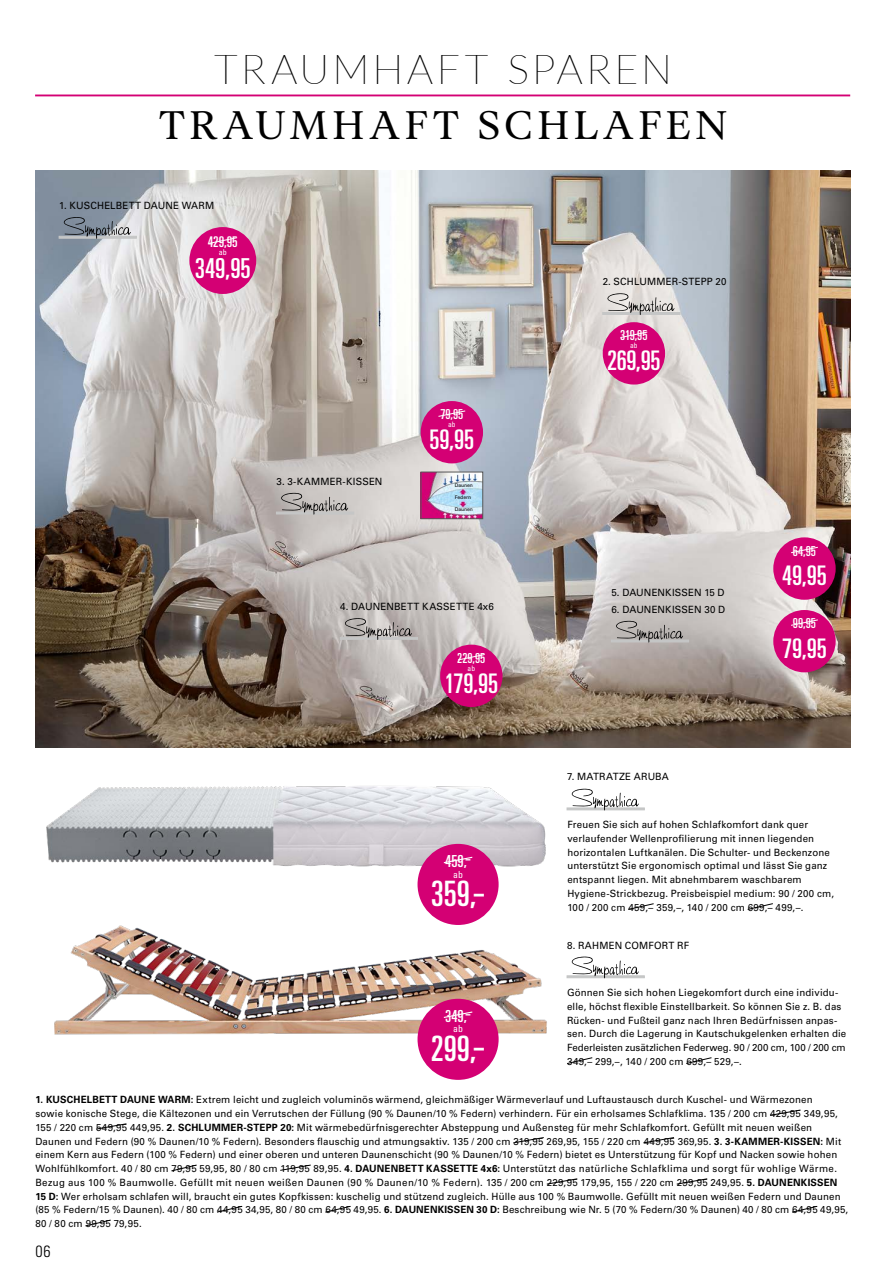
<style>
.page{position:relative;width:886px;height:1276px;background:#fff}
.page>*{position:absolute;margin:0;border:0;box-sizing:border-box;transform-origin:0 0}
.t1{font:41.25px "Aria Text G2";letter-spacing:.095em;color:#000}
.t2{font:100 41.25px "Lato";letter-spacing:.08em;color:#000}
.t3{font:ultra-condensed 35px "Univers LT Std";color:#fff}
.t4{font:ultra-condensed 27.5px "Univers LT Std";color:#fff}
.t5{font:ultra-condensed 27px "Univers LT Std";letter-spacing:-.005em;color:#fff}
.t6{font:ultra-condensed 16.62px "Univers LT Std";color:#fff}
.t7{font:300 condensed 16.25px "Univers LT Std";color:#000}
.t8{font:ultra-condensed 14.75px "Univers LT Std";color:#fff}
.t9{font:ultra-condensed 13.75px "Univers LT Std";color:#fff}
.t10{font:10px/13.8px "Univers LT Std";letter-spacing:.02em;color:#000}
.t11{font:condensed 9.75px "Univers LT Std";color:#fff}
.t12{font:condensed 8px "Univers LT Std";color:#fff}
.t13{font:condensed 7.5px "Univers LT Std";color:#fff}
.t14{font:5px "Univers LT Std";letter-spacing:-.005em;color:#000}
.s1{font-weight:700}
</style>
<div class="page">
<img style="left:35px;top:170px;width:815px;height:578px">
<img style="left:54px;top:915px;width:493px;height:139px">
<img style="left:46px;top:786px;width:500px;height:88px">
<svg style="left:770px;top:1109px;width:31px;height:7px"></svg>
<svg style="left:96px;top:1123px;width:31px;height:7px"></svg>
<svg style="left:513px;top:1137px;width:31px;height:6px"></svg>
<svg style="left:643px;top:1137px;width:31px;height:6px"></svg>
<svg style="left:171px;top:1164px;width:26px;height:7px"></svg>
<svg style="left:280px;top:1164px;width:31px;height:7px"></svg>
<svg style="left:546px;top:1178px;width:32px;height:7px"></svg>
<svg style="left:676px;top:1178px;width:32px;height:7px"></svg>
<svg style="left:217px;top:1205px;width:26px;height:8px"></svg>
<svg style="left:325px;top:1205px;width:26px;height:8px"></svg>
<svg style="left:792px;top:1206px;width:26px;height:7px"></svg>
<svg style="left:85px;top:1219px;width:26px;height:7px"></svg>
<svg style="left:567px;top:1057px;width:26px;height:7px"></svg>
<svg style="left:686px;top:1057px;width:26px;height:7px"></svg>
<svg style="left:628px;top:903px;width:26px;height:7px"></svg>
<svg style="left:747px;top:903px;width:26px;height:7px"></svg>
<div style="left:603px;top:322px;width:62px;height:62px;background:#d40074;border-radius:50%"></div>
<svg style="left:620px;top:331px;width:28px;height:7px"></svg>
<div style="left:189px;top:227px;width:67px;height:67px;background:#d40074;border-radius:50%"></div>
<svg style="left:208px;top:237px;width:30px;height:7px"></svg>
<div style="left:421px;top:401px;width:62px;height:62px;background:#d40074;border-radius:50%"></div>
<svg style="left:438px;top:410px;width:28px;height:7px"></svg>
<div style="left:773px;top:537px;width:63px;height:63px;background:#d40074;border-radius:50%"></div>
<svg style="left:791px;top:546px;width:27px;height:8px"></svg>
<div style="left:773px;top:610px;width:63px;height:62px;background:#d40074;border-radius:50%"></div>
<svg style="left:791px;top:619px;width:27px;height:7px"></svg>
<div style="left:440px;top:644px;width:62px;height:63px;background:#d40074;border-radius:50%"></div>
<svg style="left:458px;top:654px;width:27px;height:7px"></svg>
<div style="left:417px;top:844px;width:82px;height:81px;background:#d40074;border-radius:50%"></div>
<svg style="left:443px;top:856px;width:30px;height:8px"></svg>
<div style="left:417px;top:998px;width:82px;height:82px;background:#d40074;border-radius:50%"></div>
<svg style="left:443px;top:1011px;width:30px;height:7px"></svg>
<img style="left:423px;top:474px;width:58px;height:43px">
<div style="left:421px;top:472px;width:62px;height:47px;border:1px solid #565656"></div>
<hr style="left:59px;top:236px;width:77px;height:2px;background:#c5c6c6">
<svg style="left:64px;top:217px;width:67px;height:22px"></svg>
<hr style="left:603px;top:312px;width:77px;height:2px;background:#c5c6c6">
<svg style="left:607px;top:293px;width:67px;height:22px"></svg>
<hr style="left:276px;top:512px;width:78px;height:2px;background:#c5c6c6">
<svg style="left:281px;top:493px;width:67px;height:21px"></svg>
<hr style="left:340px;top:637px;width:77px;height:2px;background:#c5c6c6">
<svg style="left:345px;top:618px;width:67px;height:22px"></svg>
<hr style="left:611px;top:640px;width:78px;height:2px;background:#c5c6c6">
<svg style="left:616px;top:621px;width:67px;height:21px"></svg>
<hr style="left:567px;top:808px;width:77px;height:2px;background:#c5c6c6">
<svg style="left:572px;top:788px;width:67px;height:22px"></svg>
<div style="left:567px;top:975px;width:77px;height:2px;background:#c5c6c6;border:1px solid #c5c6c6"></div>
<svg style="left:572px;top:956px;width:67px;height:22px"></svg>
<hr style="left:35px;top:94px;width:815px;height:2px;background:#d40074">
<h1 class="t2" style="left:214px;top:41px;width:459px">TRAUMHAFT SPAREN</h1>
<h1 class="t1" style="left:158px;top:101px;width:571px">TRAUMHAFT SCHLAFEN</h1>
<p class="t10" style="left:59px;top:199px;width:157px">1. KUSCHELBETT DAUNE WARM</p>
<h3 class="t8" style="left:208px;top:233px;width:31px">429,95</h3>
<p class="t12" style="left:219px;top:247px;width:10px">ab</p>
<h3 class="t4" style="left:195px;top:252px;width:57px">349,95</h3>
<p class="t10" style="left:276px;top:475px;width:108px">3. 3-KAMMER-KISSEN</p>
<h3 class="t9" style="left:440px;top:406px;width:24px">79,95</h3>
<p class="t13" style="left:448px;top:420px;width:9px">ab</p>
<h3 class="t5" style="left:429px;top:424px;width:46px">59,95</h3>
<p class="t14" style="left:455px;top:482px;width:20px">Daunen</p>
<p class="t14" style="left:455px;top:506px;width:20px">Daunen</p>
<p class="t14" style="left:455px;top:494px;width:18px">Federn</p>
<p class="t10" style="left:603px;top:275px;width:125px">2. SCHLUMMER-STEPP 20</p>
<h3 class="t9" style="left:620px;top:328px;width:29px">319,95</h3>
<p class="t13" style="left:630px;top:341px;width:9px">ab</p>
<h3 class="t5" style="left:607px;top:345px;width:55px">269,95</h3>
<p class="t10" style="left:611px;top:585px;width:115px">5. DAUNENKISSEN 15 D</p>
<p class="t10" style="left:340px;top:600px;width:155px">4. DAUNENBETT KASSETTE 4x6</p>
<p class="t10" style="left:611px;top:603px;width:115px">6. DAUNENKISSEN 30 D</p>
<h3 class="t9" style="left:457px;top:650px;width:30px">229,95</h3>
<p class="t13" style="left:468px;top:663px;width:9px">ab</p>
<h3 class="t5" style="left:444px;top:667px;width:55px">179,95</h3>
<h3 class="t9" style="left:793px;top:543px;width:25px">64,95</h3>
<h3 class="t5" style="left:782px;top:560px;width:46px">49,95</h3>
<h3 class="t9" style="left:793px;top:615px;width:25px">99,95</h3>
<h3 class="t5" style="left:782px;top:633px;width:46px">79,95</h3>
<h3 class="t6" style="left:445px;top:851px;width:27px">459,-</h3>
<p class="t11" style="left:453px;top:868px;width:11px">ab</p>
<h2 class="t3" style="left:431px;top:873px;width:56px">359,-</h2>
<h3 class="t6" style="left:445px;top:1006px;width:27px">349,-</h3>
<p class="t11" style="left:453px;top:1022px;width:11px">ab</p>
<h2 class="t3" style="left:431px;top:1028px;width:56px">299,-</h2>
<p class="t10" style="left:567px;top:770px;width:103px">7. MATRATZE ARUBA</p>
<p class="t10" style="left:567px;top:818px;width:268px">Freuen Sie sich auf hohen Schlafkomfort dank quer verlaufender Wellenprofilierung mit innen liegenden horizontalen Luftkanälen. Die Schulter- und Beckenzone unterstützt Sie ergonomisch optimal und lässt Sie ganz entspannt liegen. Mit abnehmbarem waschbarem Hygiene-Strickbezug. Preisbeispiel medium: 90 / 200 cm, 100 / 200 cm 459,– 359,–, 140 / 200 cm 699,– 499,–.</p>
<p class="t10" style="left:567px;top:938px;width:124px">8. RAHMEN COMFORT RF</p>
<p class="t10" style="left:567px;top:985px;width:281px">Gönnen Sie sich hohen Liegekomfort durch eine individu&shy;elle, höchst flexible Einstellbarkeit. So können Sie z. B. das Rücken- und Fußteil ganz nach Ihren Bedürfnissen anpas&shy;sen. Durch die Lagerung in Kautschukgelenken erhalten die Federleisten zusätzlichen Federweg. 90 / 200 cm, 100 / 200 cm 349,– 299,–, 140 / 200 cm 699,– 529,–.</p>
<p class="t10" style="left:35px;top:1093px;width:814px"><span class="s1">1. KUSCHELBETT DAUNE WARM:</span> Extrem leicht und zugleich voluminös wärmend, gleichmäßiger Wärmeverlauf und Luftaustausch durch Kuschel- und Wärmezonen<br>sowie konische Stege, die Kältezonen und ein Verrutschen der Füllung (90 % Daunen/10 % Federn) verhindern. Für ein erholsames Schlafklima. 135 / 200 cm 429,95 349,95, 155 / 220 cm 549,95 449,95. <span class="s1">2. SCHLUMMER-STEPP 20:</span> Mit wärmebedürfnisgerechter Absteppung und Außensteg für mehr Schlafkomfort. Gefüllt mit neuen weißen Daunen und Federn (90 % Daunen/10 % Federn). Besonders flauschig und atmungsaktiv. 135 / 200 cm 319,95 269,95, 155 / 220 cm 449,95 369,95. <span class="s1">3. 3-KAMMER-KISSEN:</span> Mit einem Kern aus Federn (100 % Federn) und einer oberen und unteren Daunenschicht (90 % Daunen/10 % Federn) bietet es Unterstützung für Kopf und Nacken sowie hohen Wohlfühlkomfort. 40 / 80 cm 79,95 59,95, 80 / 80 cm 119,95 89,95. <span class="s1">4. DAUNENBETT KASSETTE 4x6:</span> Unterstützt das natürliche Schlafklima und sorgt für wohlige Wärme.<br>Bezug aus 100 % Baumwolle. Gefüllt mit neuen weißen Daunen (90 % Daunen/10 % Federn). 135 / 200 cm 229,95 179,95, 155 / 220 cm 299,95 249,95. <span class="s1">5. DAUNENKISSEN 15 D:</span> Wer erholsam schlafen will, braucht ein gutes Kopfkissen: kuschelig und stützend zugleich. Hülle aus 100 % Baumwolle. Gefüllt mit neuen weißen Federn und Daunen (85 % Federn/15 % Daunen). 40 / 80 cm 44,95 34,95, 80 / 80 cm 64,95 49,95. <span class="s1">6. DAUNENKISSEN 30 D:</span> Beschreibung wie Nr. 5 (70 % Federn/30 % Daunen) 40 / 80 cm 64,95 49,95, 80 / 80 cm 99,95 79,95.</p>
<h3 class="t7" style="left:35px;top:1241px;width:17px">06</h3>
</div>
